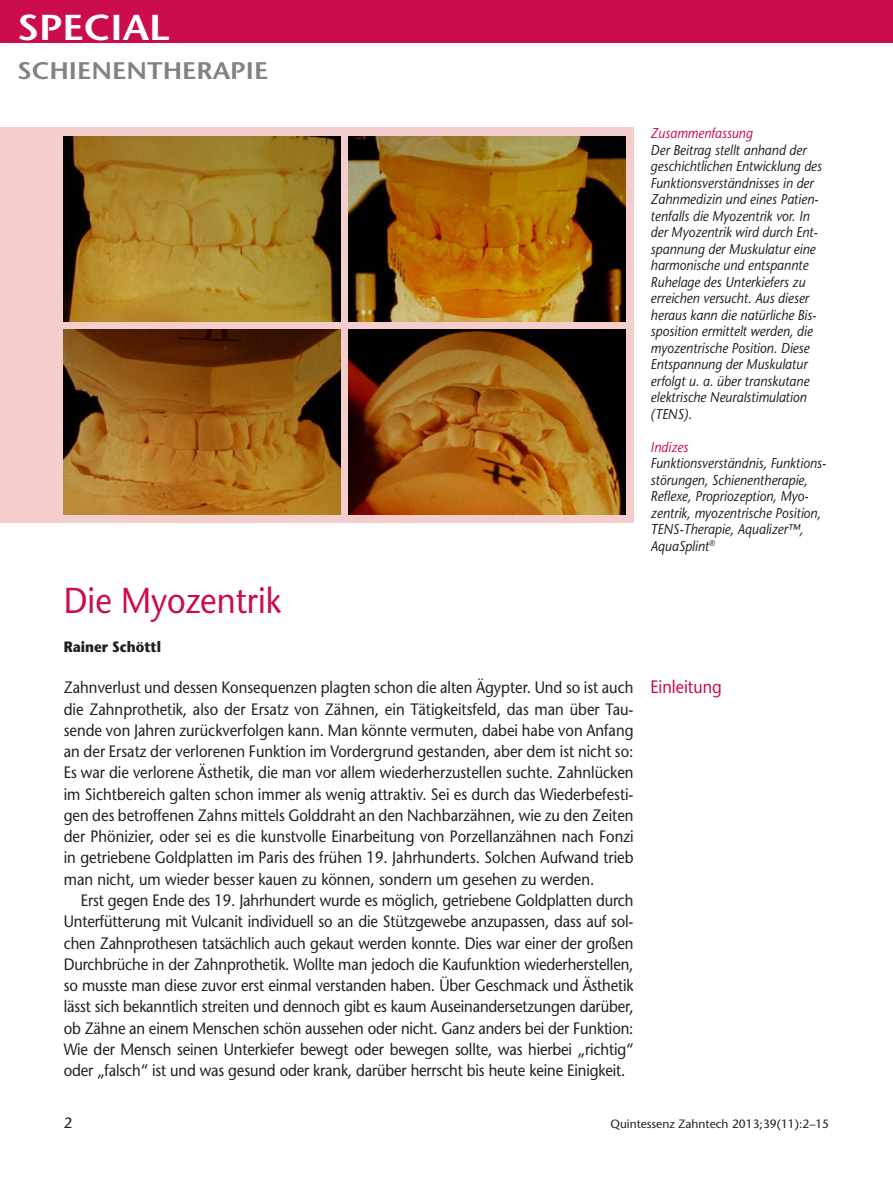
<style>
.page{position:relative;width:893px;height:1191px;background:#fff}
.page>*{position:absolute;margin:0;border:0;box-sizing:border-box;transform-origin:0 0}
.t1{font:500 36px "Stone Sans Std";color:#cc0d4d;scale:.9 1}
.t2{font:600 36px "Stone Sans Std";color:#fff;scale:1.1 1}
.t3{font:600 24px "Stone Sans Std";color:#808285;scale:1.1 1}
.t4{font:500 18px "Stone Sans Std";color:#cc0d4d;scale:.9 1}
.t5{font:500 16.5px/21.3px "Stone Sans Std";letter-spacing:-.005em;color:#231f20;text-align:justify;scale:.9 1}
.t6{font:700 15px "Stone Sans Std";color:#231f20;scale:.9 1}
.t7{font:500 15px "Stone Sans Std";color:#231f20}
.t8{font:italic 500 14.25px/16.5px "Stone Sans Std";color:#231f20;scale:.9 1}
.t9{font:italic 500 14.25px "Stone Sans Std";color:#cc0d4d;scale:.9 1}
.t10{font:500 12px "Stone Sans Std";color:#231f20}
</style>
<div class="page">
<div style="left:0;top:0;width:893px;height:43px;background:#cc0d4d"></div>
<div style="left:0;top:128px;width:634px;height:395px;background:#f4cecc"></div>
<img style="left:64px;top:136px;width:276px;height:185px">
<img style="left:349px;top:136px;width:276px;height:185px">
<img style="left:64px;top:330px;width:276px;height:184px">
<img style="left:349px;top:330px;width:276px;height:184px">
<h1 class="t2" style="left:17px;top:6px;width:140px">SPECIAL</h1>
<h2 class="t3" style="left:17px;top:56px;width:230px">SCHIENENTHERAPIE</h2>
<h1 class="t1" style="left:64px;top:579px;width:243px">Die Myozentrik</h1>
<p class="t6" style="left:64px;top:637px;width:110px">Rainer Schöttl</p>
<p class="t5" style="left:64px;top:677px;width:635px">Zahnverlust und dessen Konsequenzen plagten schon die alten Ägypter. Und so ist auch die Zahnprothetik, also der Ersatz von Zähnen, ein Tätigkeitsfeld, das man über Tau&shy;sende von Jahren zurückverfolgen kann. Man könnte vermuten, dabei habe von Anfang an der Ersatz der verlorenen Funktion im Vordergrund gestanden, aber dem ist nicht so:<br>Es war die verlorene Ästhetik, die man vor allem wiederherzustellen suchte. Zahnlücken im Sichtbereich galten schon immer als wenig attraktiv. Sei es durch das Wiederbefesti&shy;gen des betroffenen Zahns mittels Golddraht an den Nachbarzähnen, wie zu den Zeiten der Phönizier, oder sei es die kunstvolle Einarbeitung von Porzellanzähnen nach Fonzi in getriebene Goldplatten im Paris des frühen 19. Jahrhunderts. Solchen Aufwand trieb man nicht, um wieder besser kauen zu können, sondern um gesehen zu werden.</p>
<p class="t5" style="left:64px;top:889px;width:635px;text-indent:17px">Erst gegen Ende des 19. Jahrhundert wurde es möglich, getriebene Goldplatten durch Unterfütterung mit Vulcanit individuell so an die Stützgewebe anzupassen, dass auf sol&shy;chen Zahnprothesen tatsächlich auch gekaut werden konnte. Dies war einer der großen Durchbrüche in der Zahnprothetik. Wollte man jedoch die Kaufunktion wiederherstellen, so musste man diese zuvor erst einmal verstanden haben. Über Geschmack und Ästhetik lässt sich bekanntlich streiten und dennoch gibt es kaum Auseinandersetzungen darüber, ob Zähne an einem Menschen schön aussehen oder nicht. Ganz anders bei der Funktion:<br>Wie der Mensch seinen Unterkiefer bewegt oder bewegen sollte, was hierbei „richtig“ oder „falsch“ ist und was gesund oder krank, darüber herrscht bis heute keine Einigkeit.</p>
<p class="t9" style="left:651px;top:125px;width:115px">Zusammenfassung</p>
<p class="t8" style="left:651px;top:141px;width:192px">Der Beitrag stellt anhand der geschichtlichen Entwicklung des<br>Funktionsverständnisses in der<br>Zahnmedizin und eines Patien&shy;tenfalls die Myozentrik vor. In der Myozentrik wird durch Ent&shy;spannung der Muskulatur eine harmonische und entspannte<br>Ruhelage des Unterkiefers zu erreichen versucht. Aus dieser heraus kann die natürliche Bis&shy;sposition ermittelt werden, die myozentrische Position. Diese<br>Entspannung der Muskulatur erfolgt u. a. über transkutane elektrische Neuralstimulation (TENS).</p>
<p class="t9" style="left:651px;top:438px;width:43px">Indizes</p>
<p class="t8" style="left:651px;top:455px;width:196px">Funktionsverständnis, Funktions&shy;störungen, Schienentherapie,<br>Reflexe, Propriozeption, Myo&shy;zentrik, myozentrische Position,<br>TENS-Therapie, Aqualizer™,<br>AquaSplint<sup>®</sup></p>
<p class="t4" style="left:651px;top:676px;width:81px">Einleitung</p>
<p class="t7" style="left:64px;top:1113px;width:10px">2</p>
<p class="t10" style="left:610px;top:1116px;width:220px">Quintessenz Zahntech 2013;39(11):2–15</p>
</div>
